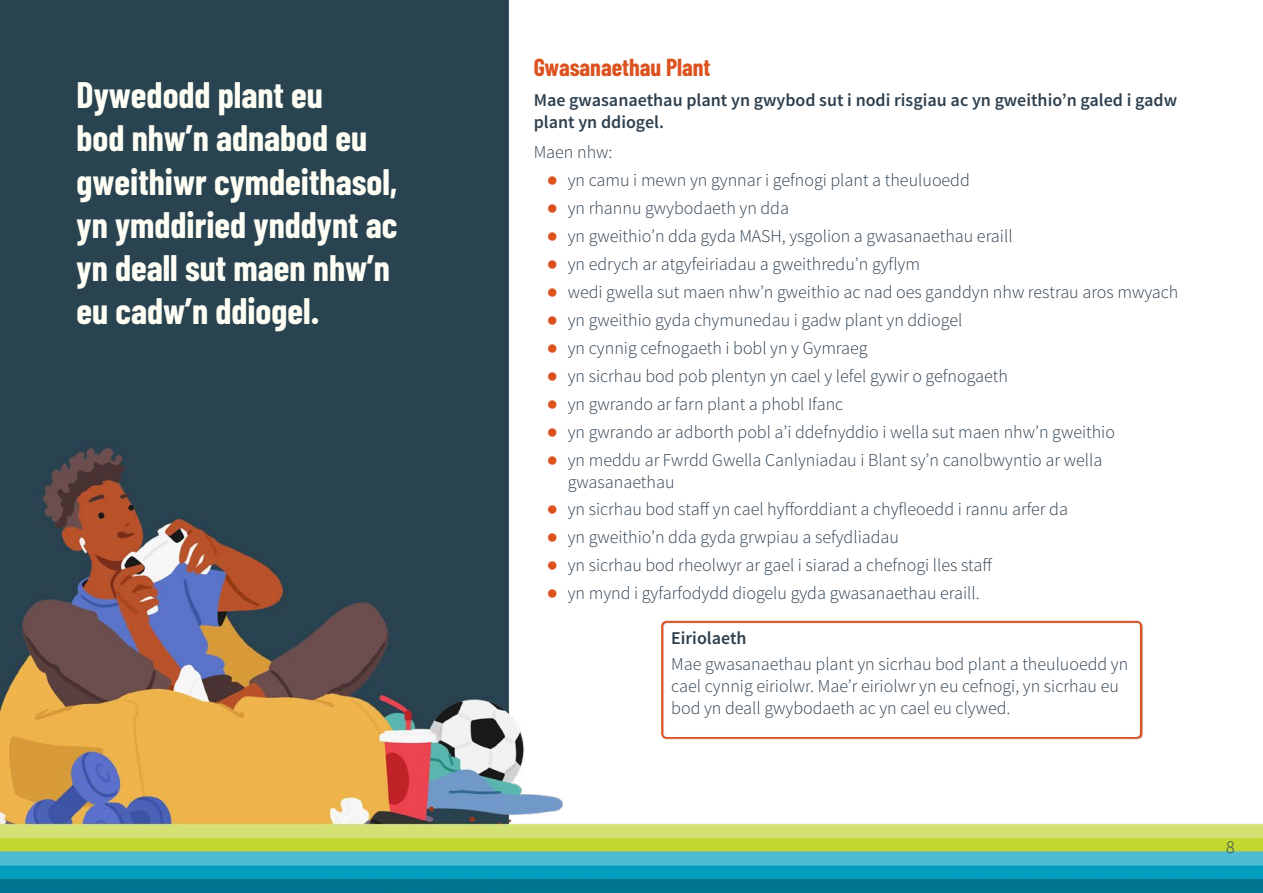
<style>
.page{position:relative;width:1263px;height:893px;background:#fff}
.page>*{position:absolute;margin:0;border:0;box-sizing:border-box;transform-origin:0 0}
.t1{font:700 36px/43.2px "Barlow Condensed";color:#fffef5}
.t2{font:700 24px "Barlow Condensed";color:#db521f}
.t3{font:300 18px/21.6px "Source Sans Pro";color:#2e404f}
.t4{font:600 18px/21.6px "Source Sans Pro";color:#2e404f}
.s1{font-family:"Arial";font-weight:700;font-size:19.5px;color:#db521f}
</style>
<div class="page">
<img style="left:0;top:0;width:1263px;height:893px">
<div style="left:661px;top:621px;width:480px;height:117px;border:2px solid #db521f;border-radius:4px"></div>
<p class="t1" style="left:77px;top:73px;width:322px">Dywedodd plant eu<br>bod nhw’n adnabod eu gweithiwr cymdeithasol, yn ymddiried ynddynt ac yn deall sut maen nhw’n eu cadw’n ddiogel.</p>
<p class="t2" style="left:534px;top:53px;width:178px">Gwasanaethau Plant</p>
<p class="t4" style="left:534px;top:90px;width:645px">Mae gwasanaethau plant yn gwybod sut i nodi risgiau ac yn gweithio’n galed i gadw plant yn ddiogel.</p>
<p class="t3" style="left:534px;top:141px;width:80px">Maen nhw:</p>
<p class="t3" style="left:546px;top:169px;width:425px"><span class="s1">●</span> yn camu i mewn yn gynnar i gefnogi plant a theuluoedd</p>
<p class="t3" style="left:546px;top:197px;width:244px"><span class="s1">●</span> yn rhannu gwybodaeth yn dda</p>
<p class="t3" style="left:546px;top:225px;width:468px"><span class="s1">●</span> yn gweithio’n dda gyda MASH, ysgolion a gwasanaethau eraill</p>
<p class="t3" style="left:546px;top:253px;width:375px"><span class="s1">●</span> yn edrych ar atgyfeiriadau a gweithredu’n gyflym</p>
<p class="t3" style="left:546px;top:281px;width:633px"><span class="s1">●</span> wedi gwella sut maen nhw’n gweithio ac nad oes ganddyn nhw restrau aros mwyach</p>
<p class="t3" style="left:546px;top:309px;width:417px"><span class="s1">●</span> yn gweithio gyda chymunedau i gadw plant yn ddiogel</p>
<p class="t3" style="left:546px;top:337px;width:323px"><span class="s1">●</span> yn cynnig cefnogaeth i bobl yn y Gymraeg</p>
<p class="t3" style="left:546px;top:365px;width:463px"><span class="s1">●</span> yn sicrhau bod pob plentyn yn cael y lefel gywir o gefnogaeth</p>
<p class="t3" style="left:546px;top:393px;width:298px"><span class="s1">●</span> yn gwrando ar farn plant a phobl Ifanc</p>
<p class="t3" style="left:546px;top:421px;width:570px"><span class="s1">●</span> yn gwrando ar adborth pobl a’i ddefnyddio i wella sut maen nhw’n gweithio</p>
<p class="t3" style="left:568px;top:449px;width:536px;text-indent:-21px"><span class="s1">●</span> yn meddu ar Fwrdd Gwella Canlyniadau i Blant sy’n canolbwyntio ar wella gwasanaethau</p>
<p class="t3" style="left:546px;top:499px;width:523px"><span class="s1">●</span> yn sicrhau bod staff yn cael hyfforddiant a chyfleoedd i rannu arfer da</p>
<p class="t3" style="left:546px;top:527px;width:354px"><span class="s1">●</span> yn gweithio’n dda gyda grwpiau a sefydliadau</p>
<p class="t3" style="left:546px;top:555px;width:447px"><span class="s1">●</span> yn sicrhau bod rheolwyr ar gael i siarad a chefnogi lles staff</p>
<p class="t3" style="left:546px;top:583px;width:435px"><span class="s1">●</span> yn mynd i gyfarfodydd diogelu gyda gwasanaethau eraill.</p>
<p class="t4" style="left:671px;top:628px;width:77px">Eiriolaeth</p>
<p class="t3" style="left:671px;top:654px;width:459px">Mae gwasanaethau plant yn sicrhau bod plant a theuluoedd yn cael cynnig eiriolwr. Mae’r eiriolwr yn eu cefnogi, yn sicrhau eu bod yn deall gwybodaeth ac yn cael eu clywed.</p>
<p class="t3" style="left:1226px;top:836px;width:10px">8</p>
</div>
